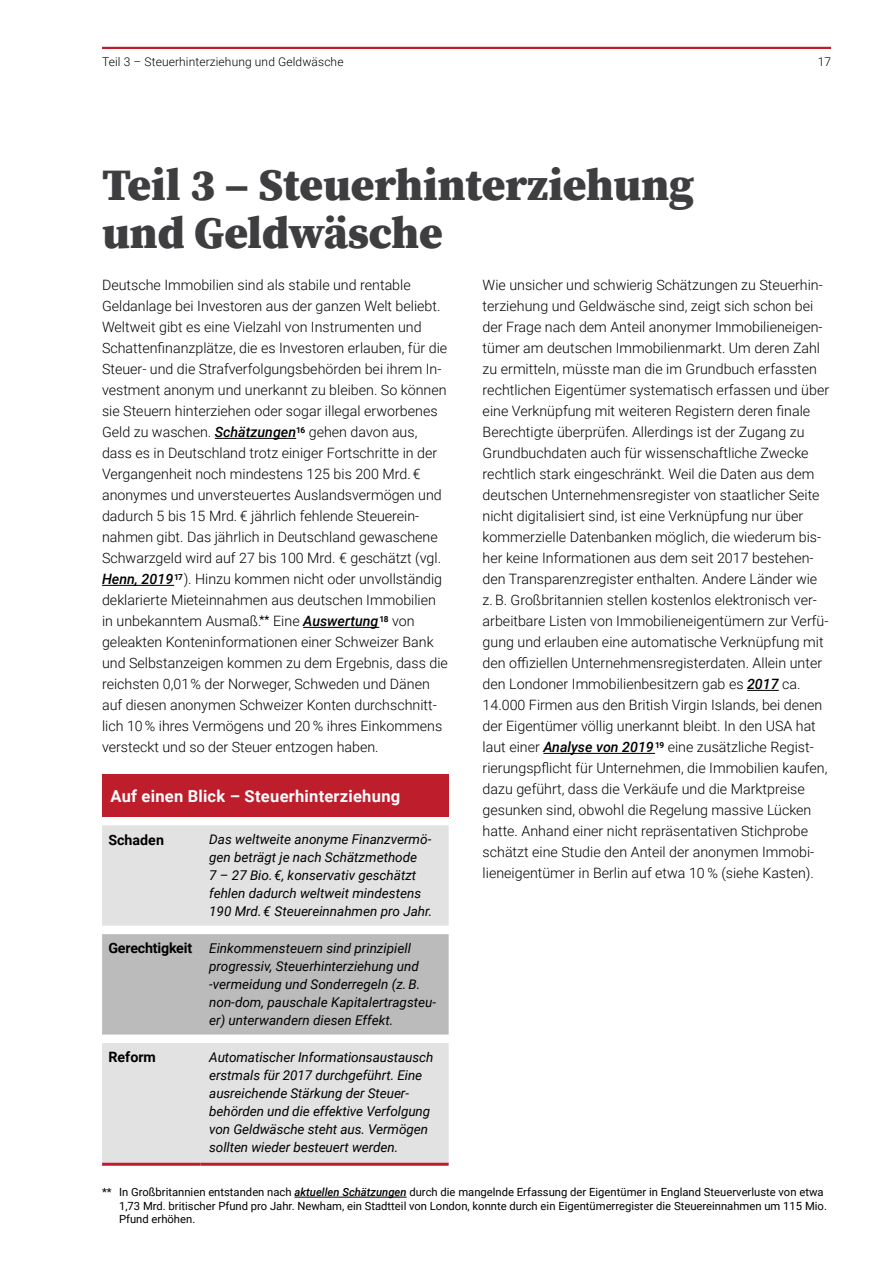
<style>
.page{position:relative;width:893px;height:1263px;background:#fff}
.page>*{position:absolute;margin:0;border:0;box-sizing:border-box;transform-origin:0 0}
.t1{font:900 45px/48px "Source Serif Pro";color:#3e3d40}
.t2{font:700 16.5px "Roboto";letter-spacing:.015em;color:#fff}
.t3{font:300 14.25px/21px "Roboto";color:#000}
.t4{font:700 14.25px "Roboto";color:#000}
.t5{font:italic 13.5px/18px "Roboto";color:#000}
.t6{font:300 12px "Roboto";letter-spacing:.01em;color:#000}
.t7{font:11.25px/13.5px "Roboto";color:#000}
.s1{font-weight:500;font-style:italic}
.s2{font-weight:700;font-style:normal;font-size:14.25px}
</style>
<div class="page">
<hr style="left:102px;top:47px;width:729px;height:2px;background:#be1d2c">
<hr style="left:215px;top:438px;width:81px;height:1px;background:#000">
<hr style="left:102px;top:585px;width:72px;height:1px;background:#000">
<hr style="left:303px;top:627px;width:76px;height:1px;background:#000">
<hr style="left:747px;top:690px;width:32px;height:1px;background:#000">
<hr style="left:543px;top:753px;width:112px;height:1px;background:#000">
<div style="left:102px;top:774px;width:347px;height:43px;background:#be1d2c"></div>
<svg style="left:102px;top:825px;width:347px;height:338px;background:#e3e3e3"></svg>
<div style="left:102px;top:934px;width:347px;height:100px;background:#bbbbbc"></div>
<hr style="left:102px;top:1163px;width:99px;height:3px;background:#be1d2c">
<hr style="left:201px;top:1163px;width:248px;height:3px;background:#be1d2c">
<hr style="left:294px;top:1197px;width:113px;height:1px;background:#000">
<p class="t6" style="left:102px;top:54px;width:243px">Teil 3 – Steuerhinterziehung und Geldwäsche</p>
<p class="t6" style="left:818px;top:54px;width:15px">17</p>
<h1 class="t1" style="left:102px;top:160px;width:594px">Teil 3 – Steuerhinterziehung und Geldwäsche</h1>
<p class="t3" style="left:102px;top:274px;width:347px">Deutsche Immobilien sind als stabile und rentable Geldanlage bei Investoren aus der ganzen Welt beliebt.<br>Weltweit gibt es eine Vielzahl von Instrumenten und Schattenfinanzplätze, die es Investoren erlauben, für die Steuer- und die Strafverfolgungsbehörden bei ihrem In&shy;vestment anonym und unerkannt zu bleiben. So können sie Steuern hinterziehen oder sogar illegal erworbenes Geld zu waschen. <span class="s1">Schätzungen</span><sup>16</sup> gehen davon aus, dass es in Deutschland trotz einiger Fortschritte in der Vergangenheit noch mindestens 125 bis 200 Mrd. € anonymes und unversteuertes Auslandsvermögen und dadurch 5 bis 15 Mrd. € jährlich fehlende Steuerein&shy;nahmen gibt. Das jährlich in Deutschland gewaschene Schwarzgeld wird auf 27 bis 100 Mrd. € geschätzt (vgl.<br><span class="s1">Henn, 2019</span><sup>17</sup>). Hinzu kommen nicht oder unvollständig deklarierte Mieteinnahmen aus deutschen Immobilien in unbekanntem Ausmaß.<sup>**</sup> Eine <span class="s1">Auswertung</span><sup>18</sup> von geleakten Konteninformationen einer Schweizer Bank und Selbstanzeigen kommen zu dem Ergebnis, dass die reichsten 0,01 % der Norweger, Schweden und Dänen auf diesen anonymen Schweizer Konten durchschnitt&shy;lich 10 % ihres Vermögens und 20 % ihres Einkommens versteckt und so der Steuer entzogen haben.</p>
<p class="t3" style="left:483px;top:274px;width:348px">Wie unsicher und schwierig Schätzungen zu Steuerhin&shy;terziehung und Geldwäsche sind, zeigt sich schon bei der Frage nach dem Anteil anonymer Immobilieneigen&shy;tümer am deutschen Immobilienmarkt. Um deren Zahl zu ermitteln, müsste man die im Grundbuch erfassten rechtlichen Eigentümer systematisch erfassen und über eine Verknüpfung mit weiteren Registern deren finale Berechtigte überprüfen. Allerdings ist der Zugang zu Grundbuchdaten auch für wissenschaftliche Zwecke rechtlich stark eingeschränkt. Weil die Daten aus dem deutschen Unternehmensregister von staatlicher Seite nicht digitalisiert sind, ist eine Verknüpfung nur über kommerzielle Datenbanken möglich, die wiederum bis&shy;her keine Informationen aus dem seit 2017 bestehen&shy;den Transparenzregister enthalten. Andere Länder wie z. B. Großbritannien stellen kostenlos elektronisch ver&shy;arbeitbare Listen von Immobilieneigentümern zur Verfü&shy;gung und erlauben eine automatische Verknüpfung mit den offiziellen Unternehmensregisterdaten. Allein unter den Londoner Immobilienbesitzern gab es <span class="s1">2017</span> ca.<br>14.000 Firmen aus den British Virgin Islands, bei denen der Eigentümer völlig unerkannt bleibt. In den USA hat laut einer <span class="s1">Analyse von 2019</span><sup>19</sup> eine zusätzliche Regist&shy;rierungspflicht für Unternehmen, die Immobilien kaufen, dazu geführt, dass die Verkäufe und die Marktpreise gesunken sind, obwohl die Regelung massive Lücken hatte. Anhand einer nicht repräsentativen Stichprobe schätzt eine Studie den Anteil der anonymen Immobi&shy;lieneigentümer in Berlin auf etwa 10 % (siehe Kasten).</p>
<p class="t2" style="left:111px;top:784px;width:291px">Auf einen Blick – Steuerhinterziehung</p>
<p class="t4" style="left:108px;top:829px;width:57px">Schaden</p>
<p class="t5" style="left:209px;top:830px;width:225px">Das weltweite anonyme Finanzvermö&shy;gen beträgt je nach Schätzmethode<br>7 – 27 Bio. €, konservativ geschätzt fehlen dadurch weltweit mindestens 190 Mrd.€ Steuereinnahmen pro Jahr.</p>
<p class="t5" style="left:209px;top:938px;width:228px;text-indent:-101px"><span class="s2">Gerechtigkeit</span> Einkommensteuern sind prinzipiell progressiv, Steuerhinterziehung und -vermeidung und Sonderregeln (z. B. non-dom, pauschale Kapitalertragsteu&shy;er) unterwandern diesen Effekt.</p>
<p class="t4" style="left:108px;top:1047px;width:49px">Reform</p>
<p class="t5" style="left:209px;top:1047px;width:226px">Automatischer Informationsaustausch erstmals für 2017 durchgeführt. Eine ausreichende Stärkung der Steuer&shy;behörden und die effektive Verfolgung von Geldwäsche steht aus. Vermögen sollten wieder besteuert werden.</p>
<p class="t7" style="left:119px;top:1185px;width:709px;text-indent:-17px">** In Großbritannien entstanden nach <span class="s1">aktuellen Schätzungen</span> durch die mangelnde Erfassung der Eigentümer in England Steuerverluste von etwa<br>1,73 Mrd. britischer Pfund pro Jahr. Newham, ein Stadtteil von London, konnte durch ein Eigentümerregister die Steuereinnahmen um 115 Mio.<br>Pfund erhöhen.</p>
</div>
